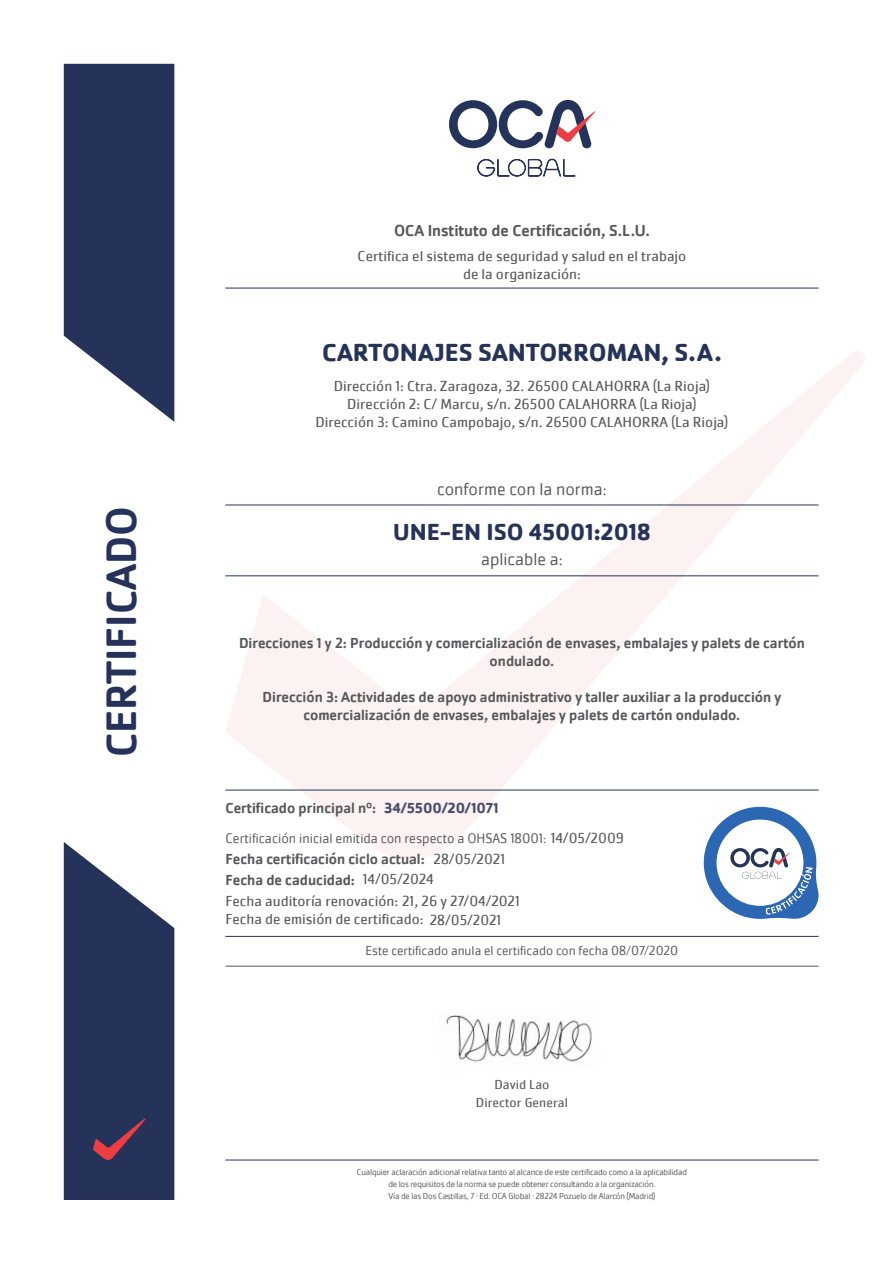
<style>
.page{position:relative;width:893px;height:1263px;background:#fff}
.page>*{position:absolute;margin:0;border:0;box-sizing:border-box;transform-origin:0 0}
.t1{font:500 43.95px "Cachet Pro";color:#25335a}
.t2{font:700 25.5px "Cachet Pro";color:#25335a}
.t3{font:700 24px "Cachet Pro";color:#25335a}
.t4{font:300 18px "Cachet Pro";color:#57585a}
.t5{font:500 16.5px "Cachet Pro";color:#57585a}
.t6{font:15px "Cachet Pro";color:#57585a}
.t7{font:500 15px/18px "Cachet Pro";color:#57585a;text-align:center}
.t8{font:700 15px "Cachet Pro";color:#494e6e}
.t9{font:300 14.25px "Cachet Pro";color:#57585a}
.t10{font:300 13.5px "Cachet Pro";color:#57585a}
.t11{font:13.5px "Cachet Pro";color:#57585a}
.t12{font:300 9px "Cachet Pro";letter-spacing:-.02em;color:#57585a}
.s1{font-weight:400;font-size:15px}
</style>
<div class="page">
<svg style="left:225px;top:351px;width:640px;height:509px"></svg>
<svg style="left:64px;top:64px;width:110px;height:358px;background:#3f4b6d"></svg>
<svg style="left:449px;top:100px;width:146px;height:48px"></svg>
<svg style="left:477px;top:159px;width:99px;height:18px"></svg>
<svg style="left:64px;top:842px;width:110px;height:358px;background:#414b6d"></svg>
<hr style="left:225px;top:288px;width:594px;height:1px;background:#25335a">
<hr style="left:225px;top:575px;width:594px;height:1px;background:#25335a">
<hr style="left:225px;top:505px;width:594px;height:1px;background:#25335a">
<hr style="left:225px;top:1160px;width:594px;height:1px;background:#25335a">
<svg style="left:704px;top:807px;width:115px;height:112px"></svg>
<hr style="left:225px;top:790px;width:594px;height:1px;background:#25335a">
<hr style="left:225px;top:936px;width:594px;height:1px;background:#25335a">
<hr style="left:225px;top:966px;width:594px;height:1px;background:#57585a">
<img style="left:446px;top:1015px;width:146px;height:47px">
<p class="t1" style="left:96px;top:757px;width:253px;rotate:-90deg">CERTIFICADO</p>
<p class="t5" style="left:394px;top:221px;width:257px">OCA Instituto de Certificación, S.L.U.</p>
<p class="t6" style="left:358px;top:247px;width:330px">Certifica el sistema de seguridad y salud en el trabajo</p>
<p class="t6" style="left:463px;top:265px;width:119px">de la organización:</p>
<p class="t2" style="left:322px;top:337px;width:401px">CARTONAJES SANTORROMAN, S.A.</p>
<p class="t6" style="left:334px;top:377px;width:378px">Dirección 1: Ctra. Zaragoza, 32. 26500 CALAHORRA (La Rioja)</p>
<p class="t6" style="left:347px;top:395px;width:351px">Dirección 2: C/ Marcu, s/n. 26500 CALAHORRA (La Rioja)</p>
<p class="t6" style="left:315px;top:413px;width:414px">Dirección 3: Camino Campobajo, s/n. 26500 CALAHORRA (La Rioja)</p>
<p class="t4" style="left:437px;top:479px;width:171px">conforme con la norma:</p>
<p class="t3" style="left:393px;top:517px;width:259px">UNE-EN ISO 45001:2018</p>
<p class="t4" style="left:481px;top:549px;width:83px">aplicable a:</p>
<p class="t7" style="left:239px;top:634px;width:567px">Direcciones 1 y 2: Producción y comercialización de envases, embalajes y palets de cartón ondulado.</p>
<p class="t7" style="left:263px;top:688px;width:520px">Dirección 3: Actividades de apoyo administrativo y taller auxiliar a la producción y comercialización de envases, embalajes y palets de cartón ondulado.</p>
<p class="t7" style="left:225px;top:799px;width:152px">Certificado principal nº:</p>
<p class="t8" style="left:384px;top:798px;width:116px">34/5500/20/1071</p>
<p class="t9" style="left:225px;top:830px;width:400px">Certificación inicial emitida con respecto a OHSAS 18001: <span class="s1">14/05/2009</span></p>
<p class="t6" style="left:433px;top:850px;width:73px">28/05/2021</p>
<p class="t7" style="left:225px;top:850px;width:201px">Fecha certificación ciclo actual:</p>
<p class="t7" style="left:225px;top:871px;width:131px">Fecha de caducidad:</p>
<p class="t6" style="left:363px;top:870px;width:73px">14/05/2024</p>
<p class="t6" style="left:225px;top:892px;width:296px">Fecha auditoría renovación: 21, 26 y 27/04/2021</p>
<p class="t6" style="left:225px;top:910px;width:277px">Fecha de emisión de certificado: 28/05/2021</p>
<p class="t10" style="left:366px;top:943px;width:314px">Este certificado anula el certificado con fecha 08/07/2020</p>
<p class="t11" style="left:494px;top:1076px;width:56px">David Lao</p>
<p class="t11" style="left:476px;top:1094px;width:93px">Director General</p>
<p class="t12" style="left:357px;top:1166px;width:332px">Cualquier aclaración adicional relativa tanto al alcance de este certificado como a la aplicabilidad</p>
<p class="t12" style="left:388px;top:1178px;width:269px">de los requisitos de la norma se puede obtener consultando a la organización.</p>
<p class="t12" style="left:388px;top:1190px;width:268px">Vía de las Dos Castillas, 7 · Ed. OCA Global · 28224 Pozuelo de Alarcón (Madrid)</p>
</div>
